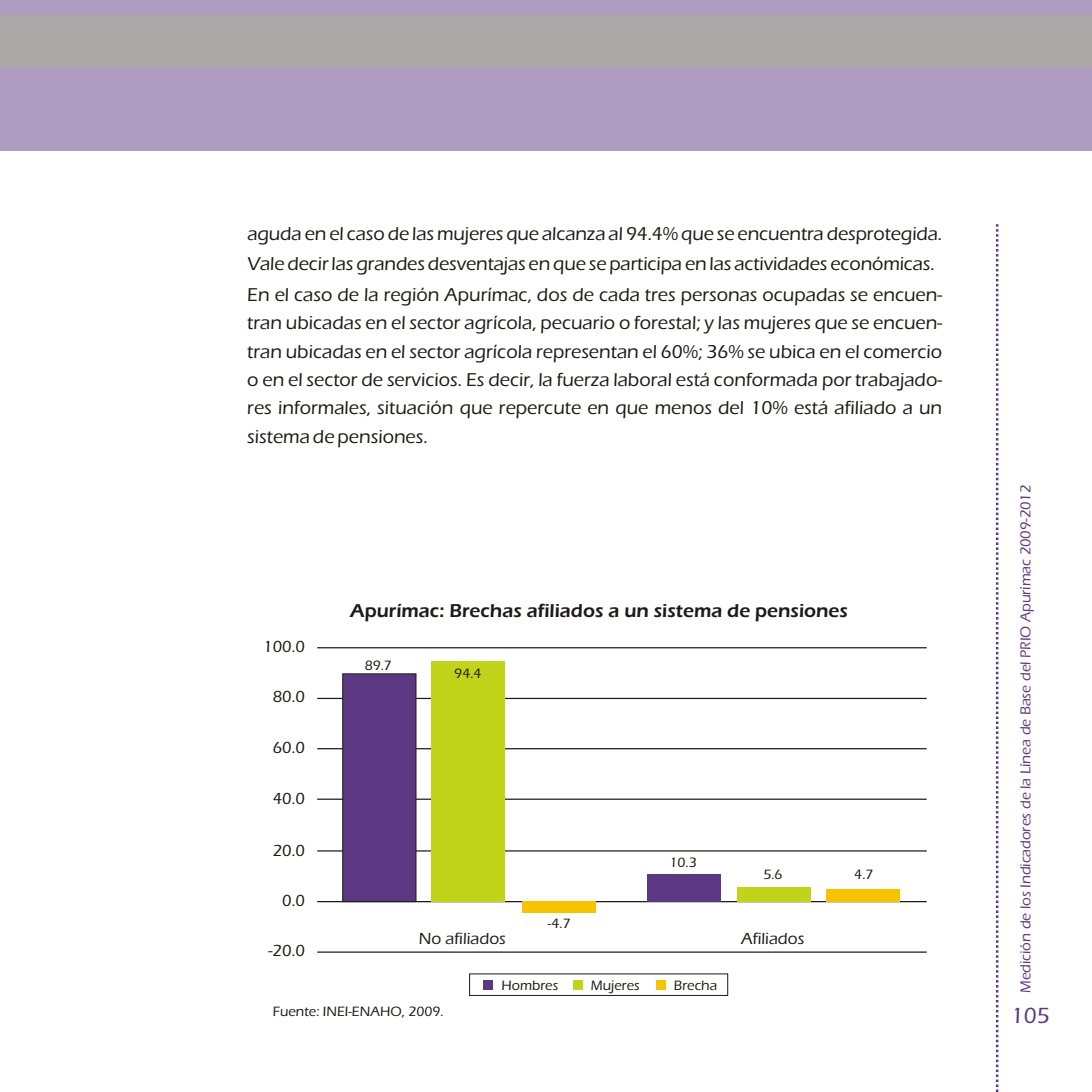
<style>
.page{position:relative;width:1092px;height:1092px;background:#fff}
.page>*{position:absolute;margin:0;border:0;box-sizing:border-box;transform-origin:0 0}
.t1{font:500 22.75px "Eras ITC";color:#5c3882}
.t2{font:500 19.25px/28.3px "Eras ITC";letter-spacing:-.005em;color:#1f1a17}
.t3{font:600 19.25px "Eras ITC";color:#1f1a17}
.t4{font:500 16.62px "Eras ITC";color:#1f1a17}
.t5{font:500 14.88px "Eras ITC";letter-spacing:-.01em;color:#5c3882}
.t6{font:500 14px "Eras ITC";color:#1f1a17}
</style>
<div class="page">
<svg style="left:995px;top:224px;width:3px;height:867px"></svg>
<div style="left:0;top:0;width:1091px;height:150px;background:#ad9bc0"></div>
<div style="left:0;top:16px;width:1091px;height:51px;background:#aba8a8"></div>
<hr style="left:317px;top:900px;width:609px;height:2px;background:#1f1a17">
<hr style="left:317px;top:951px;width:609px;height:1px;background:#1f1a17">
<hr style="left:317px;top:850px;width:609px;height:1px;background:#1f1a17">
<hr style="left:317px;top:798px;width:609px;height:1px;background:#1f1a17">
<hr style="left:317px;top:748px;width:609px;height:1px;background:#1f1a17">
<hr style="left:317px;top:697px;width:609px;height:2px;background:#1f1a17">
<hr style="left:317px;top:647px;width:609px;height:1px;background:#1f1a17">
<div style="left:342px;top:673px;width:74px;height:228px;background:#5c3882"></div>
<div style="left:432px;top:661px;width:73px;height:240px;background:#c2d41a"></div>
<div style="left:647px;top:874px;width:73px;height:27px;background:#5c3882"></div>
<div style="left:736px;top:887px;width:74px;height:14px;background:#c2d41a"></div>
<div style="left:826px;top:888px;width:74px;height:13px;background:#f7c200"></div>
<div style="left:522px;top:901px;width:73px;height:12px;background:#f7c200"></div>
<div style="left:483px;top:979px;width:10px;height:10px;background:#5c3882"></div>
<div style="left:572px;top:979px;width:10px;height:10px;background:#c2d41a"></div>
<div style="left:655px;top:979px;width:10px;height:10px;background:#f7c200"></div>
<p class="t2" style="left:247px;top:220px;width:696px;line-height:30.4px">aguda en el caso de las mujeres que alcanza al 94.4% que se encuentra desprotegida.<br>Vale decir las grandes desventajas en que se participa en las actividades económicas.<br>En el caso de la región Apurímac, dos de cada tres personas ocupadas se encuen-</p>
<p class="t2" style="left:247px;top:311px;width:696px;text-align:justify">tran ubicadas en el sector agrícola, pecuario o forestal; y las mujeres que se encuen&shy;tran ubicadas en el sector agrícola representan el 60%; 36% se ubica en el comercio o en el sector de servicios. Es decir, la fuerza laboral está conformada por trabajado&shy;res informales, situación que repercute en que menos del 10% está afiliado a un sistema de pensiones.</p>
<p class="t4" style="left:263px;top:640px;width:43px">100.0</p>
<p class="t4" style="left:273px;top:690px;width:34px">80.0</p>
<p class="t4" style="left:273px;top:741px;width:34px">60.0</p>
<p class="t4" style="left:273px;top:792px;width:34px">40.0</p>
<p class="t4" style="left:273px;top:844px;width:34px">20.0</p>
<p class="t4" style="left:282px;top:894px;width:24px">0.0</p>
<p class="t4" style="left:268px;top:944px;width:38px">-20.0</p>
<p class="t3" style="left:350px;top:603px;width:499px">Apurímac: Brechas afiliados a un sistema de pensiones</p>
<p class="t6" style="left:364px;top:660px;width:29px">89.7</p>
<p class="t6" style="left:454px;top:668px;width:29px">94.4</p>
<p class="t6" style="left:548px;top:918px;width:24px">-4.7</p>
<p class="t6" style="left:669px;top:857px;width:29px">10.3</p>
<p class="t6" style="left:763px;top:869px;width:21px">5.6</p>
<p class="t4" style="left:418px;top:932px;width:89px">No afiliados</p>
<p class="t4" style="left:741px;top:932px;width:65px">Afiliados</p>
<p class="t6" style="left:501px;top:980px;width:58px">Hombres</p>
<p class="t6" style="left:591px;top:980px;width:50px">Mujeres</p>
<p class="t6" style="left:674px;top:980px;width:45px">Brecha</p>
<p class="t6" style="left:854px;top:869px;width:21px">4.7</p>
<p class="t6" style="left:273px;top:1006px;width:172px">Fuente: INEI-ENAHO, 2009.</p>
<p class="t5" style="left:1020px;top:992px;width:510px;rotate:-90deg">Medición de los Indicadores de la Línea de Base del PRIO Apurímac 2009-2012</p>
<p class="t1" style="left:1010px;top:1007px;width:40px">105</p>
</div>
